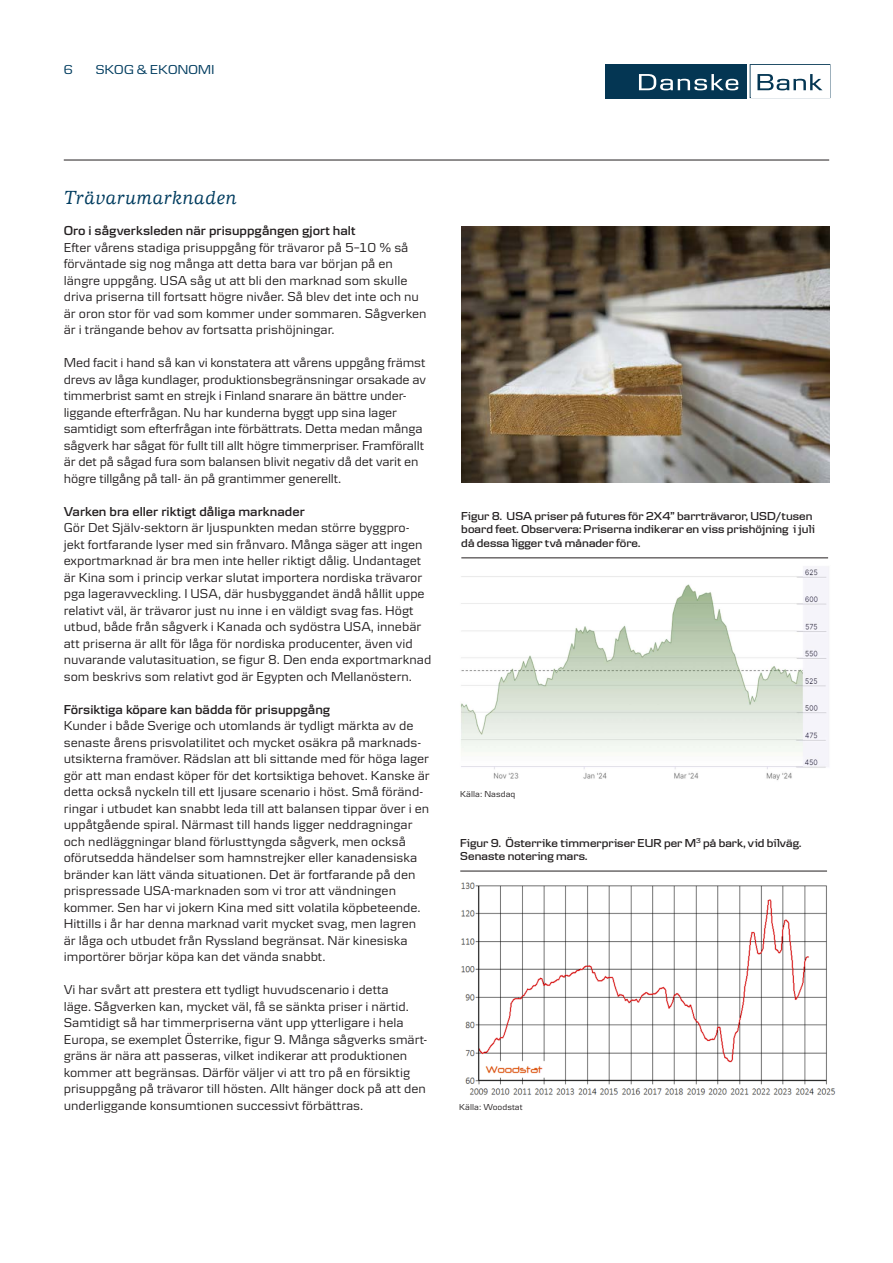
<style>
.page{position:relative;width:893px;height:1263px;background:#fff}
.page>*{position:absolute;margin:0;border:0;box-sizing:border-box;transform-origin:0 0}
.Introduktion{font:italic 500 19.5px "Danske Human";letter-spacing:.02em;color:#003c5f}
.t1{font:13.5px/16.5px "Danske Textv 2";color:#231f20}
.t2{font:600 13.5px "Danske Textv 2";color:#231f20}
.Brödtext{font:13.5px "Danske Headline";letter-spacing:.02em;color:#003c5f}
.t3{font:600 12px/13.5px "Danske Headline";letter-spacing:.005em;color:#231f20}
.Brödtext-2{font:9px "Danske Textv 2";letter-spacing:.005em;color:#231f20}
</style>
<div class="page">
<hr style="left:64px;top:160px;width:765px;height:1px;background:#231f20">
<div style="left:605px;top:64px;width:141px;height:34px;background:#043653"></div>
<svg style="left:639px;top:74px;width:99px;height:16px"></svg>
<svg style="left:750px;top:64px;width:80px;height:34px"></svg>
<img style="left:460px;top:567px;width:369px;height:213px">
<hr style="left:461px;top:558px;width:367px;height:1px;background:#231f20">
<img style="left:461px;top:882px;width:375px;height:213px">
<hr style="left:460px;top:871px;width:367px;height:1px;background:#231f20">
<img style="left:461px;top:226px;width:368px;height:257px">
<p class="Brödtext" style="left:64px;top:61px;width:11px">6</p>
<p class="Brödtext" style="left:96px;top:62px;width:120px">SKOG &amp; EKONOMI</p>
<p class="Introduktion" style="left:64px;top:187px;width:175px">Trävarumarknaden</p>
<p class="t2" style="left:64px;top:223px;width:293px">Oro i sågverksleden när prisuppgången gjort halt</p>
<p class="t1" style="left:64px;top:239px;width:364px">Efter vårens stadiga prisuppgång för trävaror på 5–10 % så förväntade sig nog många att detta bara var början på en längre uppgång. USA såg ut att bli den marknad som skulle driva priserna till fortsatt högre nivåer. Så blev det inte och nu är oron stor för vad som kommer under sommaren. Sågverken är i trängande behov av fortsatta prishöjningar.</p>
<p class="t1" style="left:64px;top:354px;width:364px">Med facit i hand så kan vi konstatera att vårens uppgång främst drevs av låga kundlager, produktionsbegränsningar orsakade av timmerbrist samt en strejk i Finland snarare än bättre under&shy;liggande efterfrågan. Nu har kunderna byggt upp sina lager samtidigt som efterfrågan inte förbättrats. Detta medan många sågverk har sågat för fullt till allt högre timmerpriser. Framförallt är det på sågad fura som balansen blivit negativ då det varit en högre tillgång på tall- än på grantimmer generellt.</p>
<p class="t2" style="left:64px;top:503px;width:243px">Varken bra eller riktigt dåliga marknader</p>
<p class="t1" style="left:64px;top:519px;width:369px">Gör Det Själv-sektorn är ljuspunkten medan större byggpro&shy;jekt fortfarande lyser med sin frånvaro. Många säger att ingen exportmarknad är bra men inte heller riktigt dålig. Undantaget är Kina som i princip verkar slutat importera nordiska trävaror pga lageravveckling. I USA, där husbyggandet ändå hållit uppe relativt väl, är trävaror just nu inne i en väldigt svag fas. Högt utbud, både från sågverk i Kanada och sydöstra USA, innebär att priserna är allt för låga för nordiska producenter, även vid nuvarande valutasituation, se figur 8. Den enda exportmarknad som beskrivs som relativt god är Egypten och Mellanöstern.</p>
<p class="t2" style="left:64px;top:701px;width:268px">Försiktiga köpare kan bädda för prisuppgång</p>
<p class="t1" style="left:64px;top:717px;width:368px">Kunder i både Sverige och utomlands är tydligt märkta av de senaste årens prisvolatilitet och mycket osäkra på marknads&shy;utsikterna framöver. Rädslan att bli sittande med för höga lager gör att man endast köper för det kortsiktiga behovet. Kanske är detta också nyckeln till ett ljusare scenario i höst. Små föränd&shy;ringar i utbudet kan snabbt leda till att balansen tippar över i en uppåtgående spiral. Närmast till hands ligger neddragningar och nedläggningar bland förlusttyngda sågverk, men också oförutsedda händelser som hamnstrejker eller kanadensiska bränder kan lätt vända situationen. Det är fortfarande på den prispressade USA-marknaden som vi tror att vändningen kommer. Sen har vi jokern Kina med sitt volatila köpbeteende.<br>Hittills i år har denna marknad varit mycket svag, men lagren är låga och utbudet från Ryssland begränsat. När kinesiska importörer börjar köpa kan det vända snabbt.</p>
<p class="t1" style="left:64px;top:981px;width:365px">Vi har svårt att prestera ett tydligt huvudscenario i detta<br>läge. Sågverken kan, mycket väl, få se sänkta priser i närtid.<br>Samtidigt så har timmerpriserna vänt upp ytterligare i hela Europa, se exemplet Österrike, figur 9. Många sågverks smärt&shy;gräns är nära att passeras, vilket indikerar att produktionen kommer att begränsas. Därför väljer vi att tro på en försiktig prisuppgång på trävaror till hösten. Allt hänger dock på att den underliggande konsumtionen successivt förbättras.</p>
<p class="t3" style="left:461px;top:509px;width:355px">Figur 8. USA priser på futures för 2X4” barrträvaror, USD/tusen board feet. Observera: Priserna indikerar en viss prishöjning i juli då dessa ligger två månader före.</p>
<p class="Brödtext-2" style="left:460px;top:789px;width:57px">Källa: Nasdaq</p>
<p class="t3" style="left:460px;top:836px;width:343px">Figur 9. Österrike timmerpriser EUR per M<sup>3</sup> på bark, vid bilväg.<br>Senaste notering mars.</p>
<p class="Brödtext-2" style="left:459px;top:1102px;width:65px">Källa: Woodstat</p>
</div>
